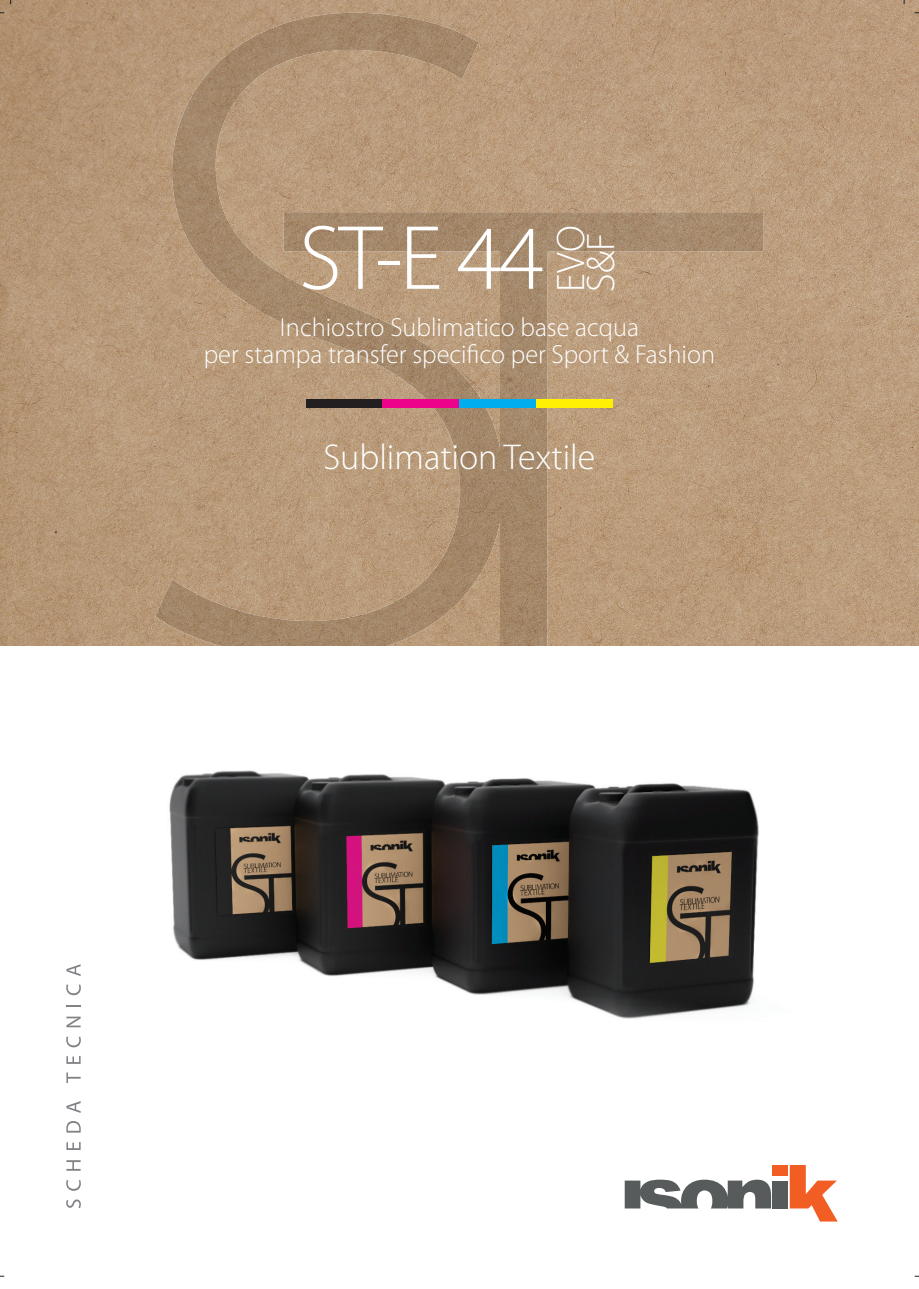
<style>
.page{position:relative;width:919px;height:1289px;background:#fff}
.page>*{position:absolute;margin:0;border:0;box-sizing:border-box;transform-origin:0 0}
.t1{font:300 92.1px "Myriad Pro";color:#fff}
.t2{font:300 39.9px/30px "Myriad Pro";color:#fff}
.t3{font:300 36px "Myriad Pro";color:#fff}
.t4{font:300 26.25px/27px "Myriad Pro";color:#fff;text-align:center}
</style>
<div class="page">
<img style="left:0;top:0;width:918px;height:646px">
<img style="left:205px;top:17px;width:103px;height:101px">
<img style="left:307px;top:13px;width:171px;height:53px">
<img style="left:172px;top:75px;width:34px;height:192px">
<img style="left:433px;top:65px;width:35px;height:15px">
<img style="left:205px;top:118px;width:52px;height:191px">
<img style="left:256px;top:212px;width:153px;height:171px">
<img style="left:408px;top:212px;width:355px;height:65px">
<img style="left:459px;top:276px;width:88px;height:370px">
<img style="left:408px;top:334px;width:51px;height:303px">
<img style="left:155px;top:579px;width:51px;height:62px">
<img style="left:358px;top:593px;width:51px;height:53px">
<img style="left:205px;top:598px;width:153px;height:48px">
<svg style="left:624px;top:1179px;width:147px;height:29px"></svg>
<div style="left:772px;top:1180px;width:16px;height:28px;background:#585b5c"></div>
<div style="left:772px;top:1164px;width:16px;height:11px;background:#f25d24"></div>
<svg style="left:789px;top:1165px;width:48px;height:56px"></svg>
<div style="left:306px;top:399px;width:77px;height:9px;background:#231f20"></div>
<div style="left:382px;top:399px;width:77px;height:9px;background:#ed028c"></div>
<div style="left:459px;top:399px;width:77px;height:9px;background:#00aeef"></div>
<div style="left:536px;top:399px;width:77px;height:9px;background:#fff101"></div>
<img style="left:169px;top:770px;width:590px;height:249px">
<svg style="left:66px;top:1199px;width:15px;height:8px"></svg>
<svg style="left:66px;top:1180px;width:15px;height:10px"></svg>
<svg style="left:66px;top:1160px;width:15px;height:10px"></svg>
<svg style="left:66px;top:1142px;width:15px;height:7px"></svg>
<svg style="left:66px;top:1121px;width:15px;height:11px"></svg>
<svg style="left:66px;top:1101px;width:15px;height:11px"></svg>
<svg style="left:66px;top:1072px;width:15px;height:10px"></svg>
<svg style="left:66px;top:1055px;width:15px;height:8px"></svg>
<svg style="left:66px;top:1036px;width:15px;height:11px"></svg>
<svg style="left:66px;top:1016px;width:15px;height:11px"></svg>
<svg style="left:66px;top:1005px;width:15px;height:1px"></svg>
<svg style="left:66px;top:984px;width:15px;height:11px"></svg>
<svg style="left:66px;top:964px;width:15px;height:12px"></svg>
<h1 class="t1" style="left:299px;top:203px;width:247px">ST-E 44</h1>
<h2 class="t2" style="left:555px;top:292px;width:68px;rotate:-90deg">EVO<br>S&amp;F</h2>
<p class="t4" style="left:204px;top:313px;width:513px">Inchiostro Sublimatico base acqua<br>per stampa transfer specifico per Sport &amp; Fashion</p>
<h3 class="t3" style="left:323px;top:436px;width:273px">Sublimation Textile</h3>
</div>
